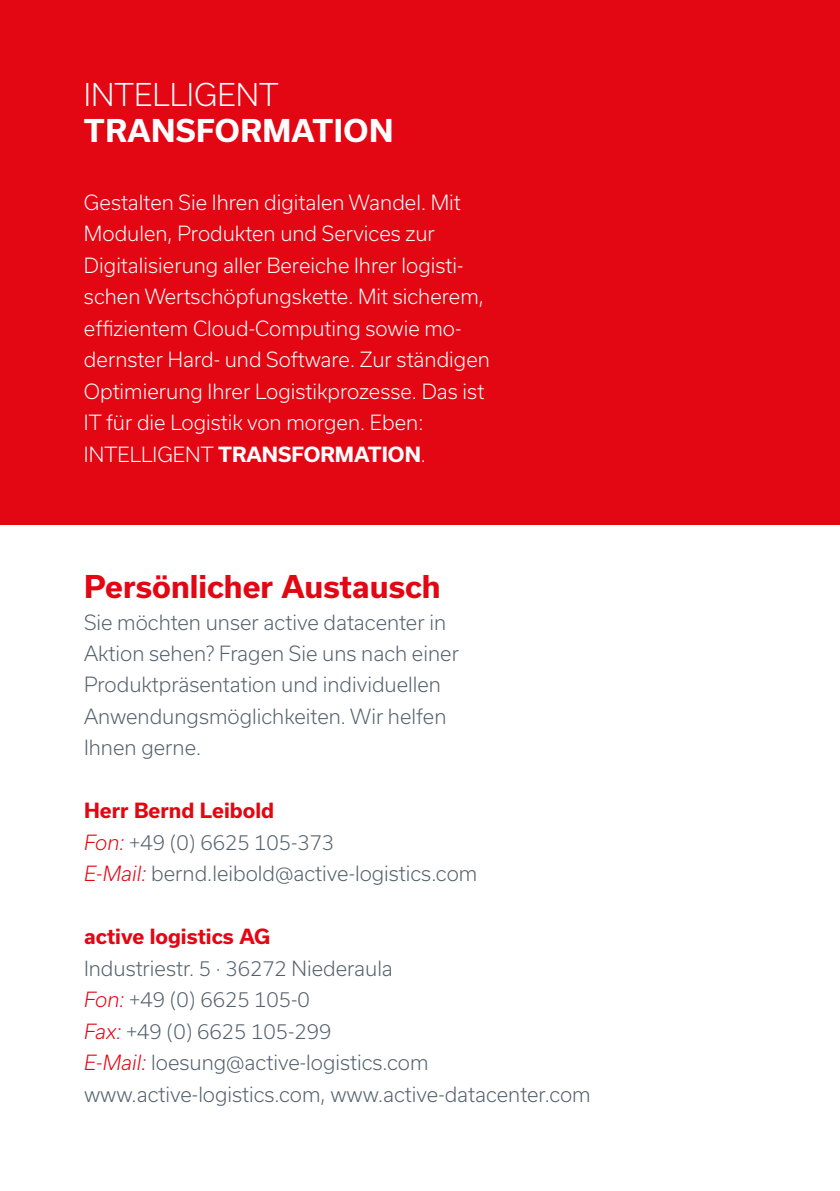
<style>
.page{position:relative;width:840px;height:1191px;background:#fff}
.page>*{position:absolute;margin:0;border:0;box-sizing:border-box;transform-origin:0 0}
.t1{font:700 30px "Usual";color:#e30613}
.t2{font:700 30px "Usual";letter-spacing:.015em;color:#fff}
.t3{font:300 30px "Usual";color:#fff}
.t4{font:300 20px/31.4px "Usual";color:#54616c}
.t5{font:300 20px/31.4px "Usual";color:#fff}
.t6{font:700 20px "Usual";color:#e30613}
.s1{font-weight:700}
.s2{font-weight:700;color:#e30613}
.s3{font-style:italic;color:#e30613}
</style>
<div class="page">
<div style="left:0;top:0;width:839px;height:524px;background:#e30613"></div>
<h1 class="t3" style="left:84px;top:78px;width:196px">INTELLIGENT</h1>
<h1 class="t2" style="left:84px;top:114px;width:311px">TRANSFORMATION</h1>
<p class="t5" style="left:84px;top:187px;width:407px">Gestalten Sie Ihren digitalen Wandel. Mit Modulen, Produkten und Services zur Digitalisierung aller Bereiche Ihrer logisti&shy;schen Wertschöpfungskette. Mit sicherem, effizientem Cloud-Computing sowie mo&shy;dernster Hard- und Software. Zur ständigen Optimierung Ihrer Logistikprozesse. Das ist IT für die Logistik von morgen. Eben:<br>INTELLIGENT <span class="s1">TRANSFORMATION</span>.</p>
<h1 class="t1" style="left:84px;top:569px;width:358px">Persönlicher Austausch</h1>
<p class="t4" style="left:84px;top:606px;width:376px">Sie möchten unser active datacenter in Aktion sehen? Fragen Sie uns nach einer Produktpräsentation und individuellen Anwendungsmöglichkeiten. Wir helfen Ihnen gerne.</p>
<p class="t4" style="left:84px;top:795px;width:394px"><span class="s2">Herr Bernd Leibold<br></span><span class="s3">Fon:</span> +49 (0) 6625 105-373<br><span class="s3">E-Mail:</span> bernd.leibold@active-logistics.com</p>
<p class="t6" style="left:84px;top:925px;width:188px">active logistics AG</p>
<p class="t4" style="left:84px;top:952px;width:508px">Industriestr. 5 · 36272 Niederaula<br><span class="s3">Fon:</span> +49 (0) 6625 105-0<br><span class="s3">Fax:</span> +49 (0) 6625 105-299<br><span class="s3">E-Mail:</span> loesung@active-logistics.com www.active-logistics.com, www.active-datacenter.com</p>
</div>
